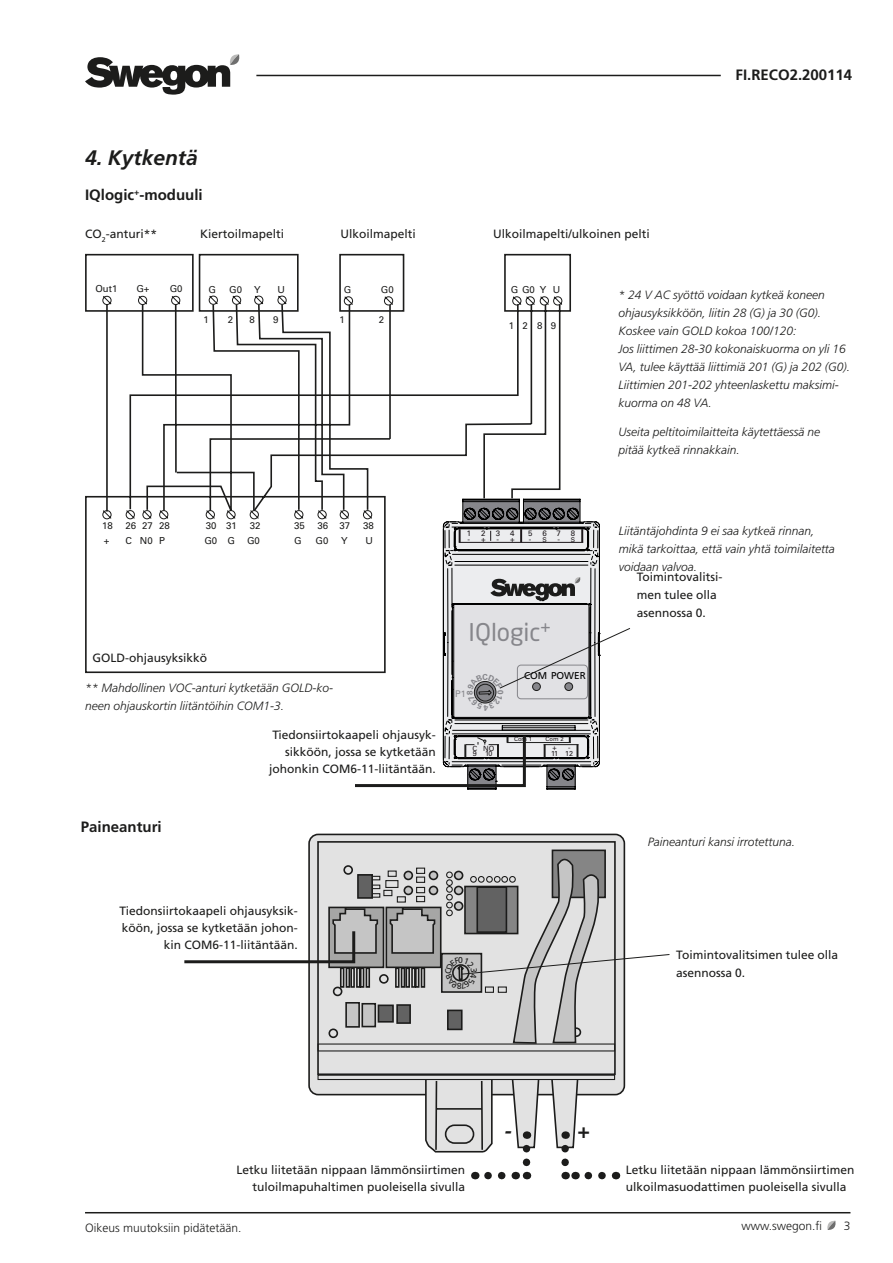
<style>
.page{position:relative;width:893px;height:1263px;background:#fff}
.page>*{position:absolute;margin:0;border:0;box-sizing:border-box;transform-origin:0 0}
.t1{font:24.15px "Neo Sans Std";color:#86868b}
.t2{font:italic 700 21px "Frutiger";color:#1c1c1b}
.t3{font:700 15px "Frutiger";color:#1c1c1b}
.t4{font:italic 300 12px/18px "Frutiger";color:#1c1c1b}
.t5{font:12px/17.2px "Frutiger";color:#1c1c1b;text-align:right}
.t6{font:300 12px "Frutiger";color:#1c1c1b}
.t7{font:9.9px "Frutiger";color:#000}
.t8{font:9.6px/15px "Univers";color:#1c1c1b}
.t9{font:9.15px "Univers";color:#86868b}
.t10{font:8.55px "Frutiger";color:#1c1c1b}
.t11{font:7.8px "Univers";color:#1c171a}
.t12{font:7.2px/5.7px "Univers";letter-spacing:-.035em;color:#1c171a}
.t13{font:5.85px "Univers";color:#1c171a}
.s1{font-size:6.6px}
</style>
<div class="page">
<hr style="left:256px;top:75px;width:465px;height:1px;background:#1c1c1b">
<svg style="left:85px;top:54px;width:154px;height:41px"></svg>
<hr style="left:85px;top:1212px;width:765px;height:1px;background:#1c1c1b">
<svg style="left:85px;top:254px;width:487px;height:420px"></svg>
<svg style="left:343px;top:296px;width:220px;height:10px"></svg>
<svg style="left:294px;top:513px;width:33px;height:7px"></svg>
<svg style="left:102px;top:509px;width:10px;height:11px"></svg>
<svg style="left:102px;top:295px;width:10px;height:10px"></svg>
<svg style="left:105px;top:303px;width:287px;height:210px"></svg>
<svg style="left:125px;top:295px;width:162px;height:225px"></svg>
<svg style="left:827px;top:1221px;width:8px;height:9px"></svg>
<div style="left:309px;top:834px;width:315px;height:260px;background:#e2e2e2;border-radius:9px"></div>
<div style="left:308px;top:834px;width:317px;height:261px;border:2px solid #1c1c1b;border-radius:9px"></div>
<div style="left:552px;top:849px;width:54px;height:49px;background:#858585;border:2px solid #1c1c1b"></div>
<div style="left:317px;top:841px;width:299px;height:234px;border:2px solid #1c1c1b"></div>
<svg style="left:424px;top:1074px;width:69px;height:78px"></svg>
<svg style="left:317px;top:1075px;width:298px;height:5px"></svg>
<svg style="left:511px;top:1077px;width:29px;height:102px"></svg>
<svg style="left:475px;top:1172px;width:27px;height:7px"></svg>
<svg style="left:550px;top:1078px;width:52px;height:101px"></svg>
<svg style="left:339px;top:499px;width:291px;height:290px"></svg>
<svg style="left:184px;top:857px;width:486px;height:188px"></svg>
<h2 class="t2" style="left:85px;top:145px;width:114px">4. Kytkentä</h2>
<p class="t3" style="left:85px;top:186px;width:119px">IQlogic<sup>+</sup>-moduuli</p>
<p class="t5" style="left:85px;top:226px;width:73px">CO<sub>2</sub>-anturi**</p>
<p class="t5" style="left:200px;top:226px;width:86px">Kiertoilmapelti</p>
<p class="t5" style="left:340px;top:226px;width:77px">Ulkoilmapelti</p>
<p class="t5" style="left:493px;top:226px;width:158px">Ulkoilmapelti/ulkoinen pelti</p>
<p class="t3" style="left:735px;top:66px;width:118px">FI.RECO2.200114</p>
<p class="t8" style="left:95px;top:281px;width:23px">Out1</p>
<p class="t8" style="left:136px;top:281px;width:15px">G+</p>
<p class="t8" style="left:170px;top:281px;width:14px">G0</p>
<p class="t8" style="left:209px;top:282px;width:9px">G</p>
<p class="t8" style="left:229px;top:282px;width:33px">G0 Y</p>
<p class="t8" style="left:278px;top:282px;width:9px">U</p>
<p class="t8" style="left:344px;top:282px;width:9px">G</p>
<p class="t8" style="left:381px;top:282px;width:14px">G0</p>
<p class="t8" style="left:204px;top:312px;width:7px">1</p>
<p class="t8" style="left:228px;top:312px;width:7px">2</p>
<p class="t8" style="left:249px;top:312px;width:7px">8</p>
<p class="t8" style="left:273px;top:312px;width:7px">9</p>
<p class="t8" style="left:340px;top:312px;width:7px">1</p>
<p class="t8" style="left:379px;top:312px;width:7px">2</p>
<p class="t8" style="left:511px;top:282px;width:51px">GG0Y U</p>
<p class="t8" style="left:509px;top:318px;width:49px">12 89</p>
<p class="t8" style="left:294px;top:518px;width:12px">35</p>
<p class="t8" style="left:318px;top:518px;width:34px">36 37</p>
<p class="t8" style="left:363px;top:518px;width:12px">38</p>
<p class="t8" style="left:159px;top:518px;width:12px">28</p>
<p class="t8" style="left:206px;top:518px;width:12px">30</p>
<p class="t8" style="left:102px;top:518px;width:12px">18</p>
<p class="t8" style="left:226px;top:518px;width:12px">31</p>
<p class="t8" style="left:250px;top:518px;width:12px">32</p>
<p class="t8" style="left:159px;top:533px;width:7px">P</p>
<p class="t8" style="left:126px;top:518px;width:12px">26<br>C</p>
<p class="t8" style="left:142px;top:518px;width:12px">27</p>
<p class="t8" style="left:104px;top:533px;width:7px">+</p>
<p class="t8" style="left:140px;top:533px;width:14px">N0</p>
<p class="t8" style="left:204px;top:533px;width:32px">G0 G</p>
<p class="t8" style="left:247px;top:533px;width:14px">G0</p>
<p class="t8" style="left:294px;top:533px;width:9px">G</p>
<p class="t8" style="left:316px;top:533px;width:14px">G0</p>
<p class="t8" style="left:341px;top:533px;width:8px">Y</p>
<p class="t8" style="left:366px;top:533px;width:9px">U</p>
<p class="t11" style="left:467px;top:528px;width:6px">1</p>
<p class="t11" style="left:481px;top:528px;width:6px">2</p>
<p class="t11" style="left:496px;top:528px;width:6px">3</p>
<p class="t11" style="left:510px;top:528px;width:6px">4</p>
<p class="t11" style="left:528px;top:528px;width:6px">5</p>
<p class="t11" style="left:542px;top:528px;width:20px">6 7</p>
<p class="t11" style="left:571px;top:528px;width:6px">8</p>
<p class="t11" style="left:467px;top:534px;width:20px">- +</p>
<p class="t11" style="left:496px;top:534px;width:20px">- +</p>
<p class="t11" style="left:529px;top:534px;width:20px">- <span class="s1">S</span></p>
<p class="t11" style="left:557px;top:534px;width:19px">- <span class="s1">S</span></p>
<p class="t5" style="left:92px;top:649px;width:116px">GOLD-ohjausyksikkö</p>
<p class="t4" style="left:85px;top:679px;width:250px">** Mahdollinen VOC-anturi kytketään GOLD-ko&shy;neen ohjauskortin liitäntöihin COM1-3.</p>
<p class="t3" style="left:81px;top:818px;width:82px">Paineanturi</p>
<p class="t5" style="left:269px;top:726px;width:168px">Tiedonsiirtokaapeli ohjausyk&shy;sikköön, jossa se kytketään johonkin COM6-11-liitäntään.</p>
<h1 class="t1" style="left:468px;top:618px;width:84px">IQlogic<sup>+</sup></h1>
<p class="t7" style="left:524px;top:670px;width:63px">COM POWER</p>
<p class="t9" style="left:455px;top:688px;width:12px">P1</p>
<p class="t13" style="left:514px;top:736px;width:19px">Com 1</p>
<p class="t13" style="left:546px;top:736px;width:19px">Com 2</p>
<p class="t12" style="left:472px;top:745px;width:6px">C<br>9</p>
<p class="t12" style="left:483px;top:745px;width:13px">NO<br>10</p>
<p class="t12" style="left:551px;top:744px;width:9px;line-height:6.3px">+<br>11</p>
<p class="t12" style="left:565px;top:744px;width:9px;line-height:6.3px;text-align:center">-<br>12</p>
<p class="t5" style="left:120px;top:902px;width:180px">Tiedonsiirtokaapeli ohjausyksik&shy;köön, jossa se kytketään johon&shy;kin COM6-11-liitäntään.</p>
<p class="t10" style="left:458px;top:954px;width:6px">0</p>
<p class="t4" style="left:618px;top:286px;width:233px">* 24 V AC syöttö voidaan kytkeä koneen ohjausyksikköön, liitin 28 (G) ja 30 (G0).<br>Koskee vain GOLD kokoa 100/120:<br>Jos liittimen 28-30 kokonaiskuorma on yli 16<br>VA, tulee käyttää liittimiä 201 (G) ja 202 (G0).<br>Liittimien 201-202 yhteenlaskettu maksimi&shy;kuorma on 48 VA.</p>
<p class="t4" style="left:618px;top:423px;width:203px">Useita peltitoimilaitteita käytettäessä ne pitää kytkeä rinnakkain.</p>
<p class="t4" style="left:619px;top:522px;width:218px">Liitäntäjohdinta 9 ei saa kytkeä rinnan, mikä tarkoittaa, että vain yhtä toimilaitetta voidaan valvoa.</p>
<p class="t5" style="left:637px;top:568px;width:87px;line-height:18px;text-align:left">Toimintovalitsi&shy;men tulee olla asennossa 0.</p>
<p class="t4" style="left:648px;top:833px;width:149px">Paineanturi kansi irrotettuna.</p>
<p class="t5" style="left:676px;top:945px;width:163px;line-height:18px;text-align:left">Toimintovalitsimen tulee olla asennossa 0.</p>
<h2 class="t2" style="left:504px;top:1118px;width:10px">-</h2>
<h2 class="t2" style="left:577px;top:1118px;width:14px">+</h2>
<p class="t5" style="left:236px;top:1161px;width:230px">Letku liitetään nippaan lämmönsiirtimen tuloilmapuhaltimen puoleisella sivulla</p>
<p class="t5" style="left:626px;top:1161px;width:230px;text-align:left">Letku liitetään nippaan lämmönsiirtimen ulkoilmasuodattimen puoleisella sivulla</p>
<p class="t6" style="left:85px;top:1221px;width:158px">Oikeus muutoksiin pidätetään.</p>
<p class="t6" style="left:741px;top:1219px;width:82px">www.swegon.fi</p>
<p class="t6" style="left:844px;top:1219px;width:8px">3</p>
</div>
